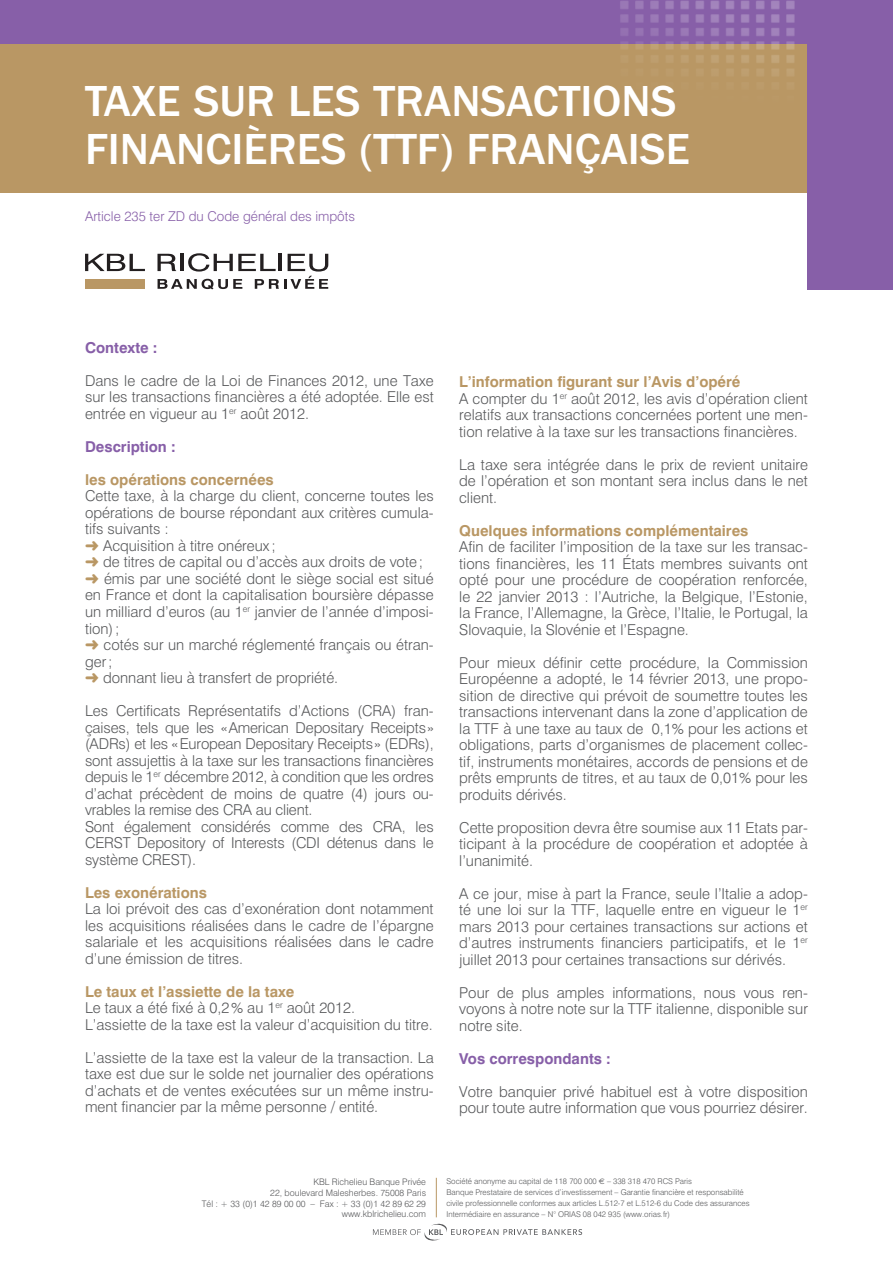
<style>
.page{position:relative;width:893px;height:1263px;background:#fff}
.page>*{position:absolute;margin:0;border:0;box-sizing:border-box;transform-origin:0 0}
.t1{font:500 45px/48px "ITC Franklin Gothic Std";color:#fff}
.SOUS_TITRE_TEXTE_COU{font:300 15px/16.5px "Swiss 721 BT";color:#57585a;text-align:justify}
.SOUS_TITRE_TEXTE_COU-2{font:700 15px "Swiss 721 BT";color:#b99764}
.SOUS_TITRE_TEXTE_COU-3{font:700 15px "Swiss 721 BT";color:#875fa8}
.SOUS_TITRE_TEXTE_COU-4{font:300 13.5px "Swiss 721 BT";color:#875fa8}
.t2{font:300 9px "Swiss 721 BT";color:#57585a}
.t3{font:300 7.95px "Swiss 721 BT";color:#57585a}
.s1{color:#b99764}
.s2{font-family:"Euro Sans";font-weight:400}
</style>
<div class="page">
<div style="left:0;top:0;width:829px;height:68px;background:#875fa8"></div>
<div style="left:0;top:44px;width:808px;height:149px;background:#b99764"></div>
<img style="left:620px;top:0;width:175px;height:76px">
<div style="left:808px;top:0;width:85px;height:289px;background:#875fa8"></div>
<svg style="left:85px;top:254px;width:60px;height:17px"></svg>
<div style="left:85px;top:279px;width:60px;height:10px;background:#b99764"></div>
<svg style="left:157px;top:253px;width:171px;height:36px"></svg>
<hr style="left:436px;top:1178px;width:1px;height:39px;background:#b99764">
<svg style="left:373px;top:1223px;width:209px;height:18px"></svg>
<p class="t1" style="left:85px;top:77px;width:606px">TAXE SUR LES TRANSACTIONS<br>FINANCIÈRES (TTF) FRANÇAISE</p>
<p class="SOUS_TITRE_TEXTE_COU-4" style="left:85px;top:208px;width:272px">Article 235 ter ZD du Code général des impôts</p>
<p class="SOUS_TITRE_TEXTE_COU-3" style="left:85px;top:338px;width:74px">Contexte :</p>
<p class="SOUS_TITRE_TEXTE_COU" style="left:85px;top:372px;width:350px">Dans le cadre de la Loi de Finances 2012, une Taxe sur les transactions financières a été adoptée. Elle est entrée en vigueur au 1<sup>er</sup> août 2012.</p>
<p class="SOUS_TITRE_TEXTE_COU-3" style="left:85px;top:437px;width:92px">Description :</p>
<p class="SOUS_TITRE_TEXTE_COU-2" style="left:85px;top:470px;width:190px">les opérations concernées</p>
<p class="SOUS_TITRE_TEXTE_COU" style="left:85px;top:488px;width:350px">Cette taxe, à la charge du client, concerne toutes les opérations de bourse répondant aux critères cumula&shy;tifs suivants :</p>
<p class="SOUS_TITRE_TEXTE_COU" style="left:85px;top:537px;width:192px"><span class="s1">➜</span> Acquisition à titre onéreux ;</p>
<p class="SOUS_TITRE_TEXTE_COU" style="left:85px;top:554px;width:340px"><span class="s1">➜</span> de titres de capital ou d’accès aux droits de vote;</p>
<p class="SOUS_TITRE_TEXTE_COU" style="left:85px;top:570px;width:350px"><span class="s1">➜</span> émis par une société dont le siège social est situé en France et dont la capitalisation boursière dépasse un milliard d’euros (au 1<sup>er</sup> janvier de l’année d’imposi&shy;tion);</p>
<p class="SOUS_TITRE_TEXTE_COU" style="left:85px;top:636px;width:350px"><span class="s1">➜</span> cotés sur un marché réglementé français ou étran&shy;ger;</p>
<p class="SOUS_TITRE_TEXTE_COU" style="left:85px;top:669px;width:255px"><span class="s1">➜</span> donnant lieu à transfert de propriété.</p>
<p class="SOUS_TITRE_TEXTE_COU" style="left:85px;top:702px;width:350px">Les Certificats Représentatifs d’Actions (CRA) fran&shy;çaises, tels que les «American Depositary Receipts» (ADRs) et les «European Depositary Receipts» (EDRs), sont assujettis à la taxe sur les transactions financières depuis le 1<sup>er</sup> décembre 2012, à condition que les ordres d’achat précèdent de moins de quatre (4) jours ou&shy;vrables la remise des CRA au client.</p>
<p class="SOUS_TITRE_TEXTE_COU" style="left:85px;top:818px;width:350px">Sont également considérés comme des CRA, les CERST Depository of Interests (CDI détenus dans le système CREST).</p>
<p class="SOUS_TITRE_TEXTE_COU-2" style="left:85px;top:883px;width:123px">Les exonérations</p>
<p class="SOUS_TITRE_TEXTE_COU" style="left:85px;top:900px;width:350px">La loi prévoit des cas d’exonération dont notamment les acquisitions réalisées dans le cadre de l’épargne salariale et les acquisitions réalisées dans le cadre d’une émission de titres.</p>
<p class="SOUS_TITRE_TEXTE_COU-2" style="left:85px;top:982px;width:211px">Le taux et l’assiette de la taxe</p>
<p class="SOUS_TITRE_TEXTE_COU" style="left:85px;top:999px;width:272px">Le taux a été fixé à 0,2% au 1<sup>er</sup> août 2012.</p>
<p class="SOUS_TITRE_TEXTE_COU" style="left:85px;top:1016px;width:349px">L’assiette de la taxe est la valeur d’acquisition du titre.</p>
<p class="SOUS_TITRE_TEXTE_COU" style="left:85px;top:1049px;width:350px">L’assiette de la taxe est la valeur de la transaction. La taxe est due sur le solde net journalier des opérations d’achats et de ventes exécutées sur un même instru&shy;ment financier par la même personne / entité.</p>
<p class="SOUS_TITRE_TEXTE_COU-2" style="left:459px;top:372px;width:283px">L’information figurant sur l’Avis d’opéré</p>
<p class="SOUS_TITRE_TEXTE_COU" style="left:459px;top:390px;width:350px">A compter du 1<sup>er</sup> août 2012, les avis d’opération client relatifs aux transactions concernées portent une men&shy;tion relative à la taxe sur les transactions financières.</p>
<p class="SOUS_TITRE_TEXTE_COU" style="left:459px;top:456px;width:350px">La taxe sera intégrée dans le prix de revient unitaire de l’opération et son montant sera inclus dans le net client.</p>
<p class="SOUS_TITRE_TEXTE_COU-2" style="left:459px;top:521px;width:291px">Quelques informations complémentaires</p>
<p class="SOUS_TITRE_TEXTE_COU" style="left:459px;top:538px;width:350px">Afin de faciliter l’imposition de la taxe sur les transac&shy;tions financières, les 11 États membres suivants ont opté pour une procédure de coopération renforcée, le 22 janvier 2013 : l’Autriche, la Belgique, l’Estonie, la France, l’Allemagne, la Grèce, l’Italie, le Portugal, la Slovaquie, la Slovénie et l’Espagne.</p>
<p class="SOUS_TITRE_TEXTE_COU" style="left:459px;top:654px;width:350px">Pour mieux définir cette procédure, la Commission Européenne a adopté, le 14 février 2013, une propo&shy;sition de directive qui prévoit de soumettre toutes les transactions intervenant dans la zone d’application de la TTF à une taxe au taux de 0,1% pour les actions et obligations, parts d’organismes de placement collec&shy;tif, instruments monétaires, accords de pensions et de prêts emprunts de titres, et au taux de 0,01% pour les produits dérivés.</p>
<p class="SOUS_TITRE_TEXTE_COU" style="left:459px;top:819px;width:350px">Cette proposition devra être soumise aux 11 Etats par&shy;ticipant à la procédure de coopération et adoptée à l’unanimité.</p>
<p class="SOUS_TITRE_TEXTE_COU" style="left:459px;top:885px;width:350px">A ce jour, mise à part la France, seule l’Italie a adop&shy;té une loi sur la TTF, laquelle entre en vigueur le 1<sup>er </sup>mars 2013 pour certaines transactions sur actions et d’autres instruments financiers participatifs, et le 1<sup>er </sup>juillet 2013 pour certaines transactions sur dérivés.</p>
<p class="SOUS_TITRE_TEXTE_COU" style="left:459px;top:984px;width:350px">Pour de plus amples informations, nous vous ren&shy;voyons à notre note sur la TTF italienne, disponible sur notre site.</p>
<p class="SOUS_TITRE_TEXTE_COU-3" style="left:459px;top:1049px;width:153px">Vos correspondants :</p>
<p class="SOUS_TITRE_TEXTE_COU" style="left:459px;top:1083px;width:350px">Votre banquier privé habituel est à votre disposition pour toute autre information que vous pourriez désirer.</p>
<p class="t2" style="left:313px;top:1176px;width:114px">KBL Richelieu Banque Privée</p>
<p class="t2" style="left:270px;top:1187px;width:157px">22, boulevard Malesherbes. 75008 Paris</p>
<p class="t2" style="left:202px;top:1198px;width:226px">Tél : + 33 (0)1 42 89 00 00 – Fax : + 33 (0)1 42 89 62 29</p>
<p class="t2" style="left:342px;top:1209px;width:86px">www.kblrichelieu.com</p>
<p class="t3" style="left:446px;top:1176px;width:247px">Société anonyme au capital de 118 700 000 <span class="s2">e</span> – 338 318 470 RCS Paris</p>
<p class="t3" style="left:446px;top:1187px;width:299px">Banque Prestataire de services d’investissement – Garantie financière et responsabilité</p>
<p class="t3" style="left:446px;top:1198px;width:305px">civile professionnelle conformes aux articles L.512-7 et L.512-6 du Code des assurances</p>
<p class="t3" style="left:446px;top:1209px;width:225px">Intermédiaire en assurance – N° ORIAS 08 042 935 (www.orias.fr)</p>
</div>
